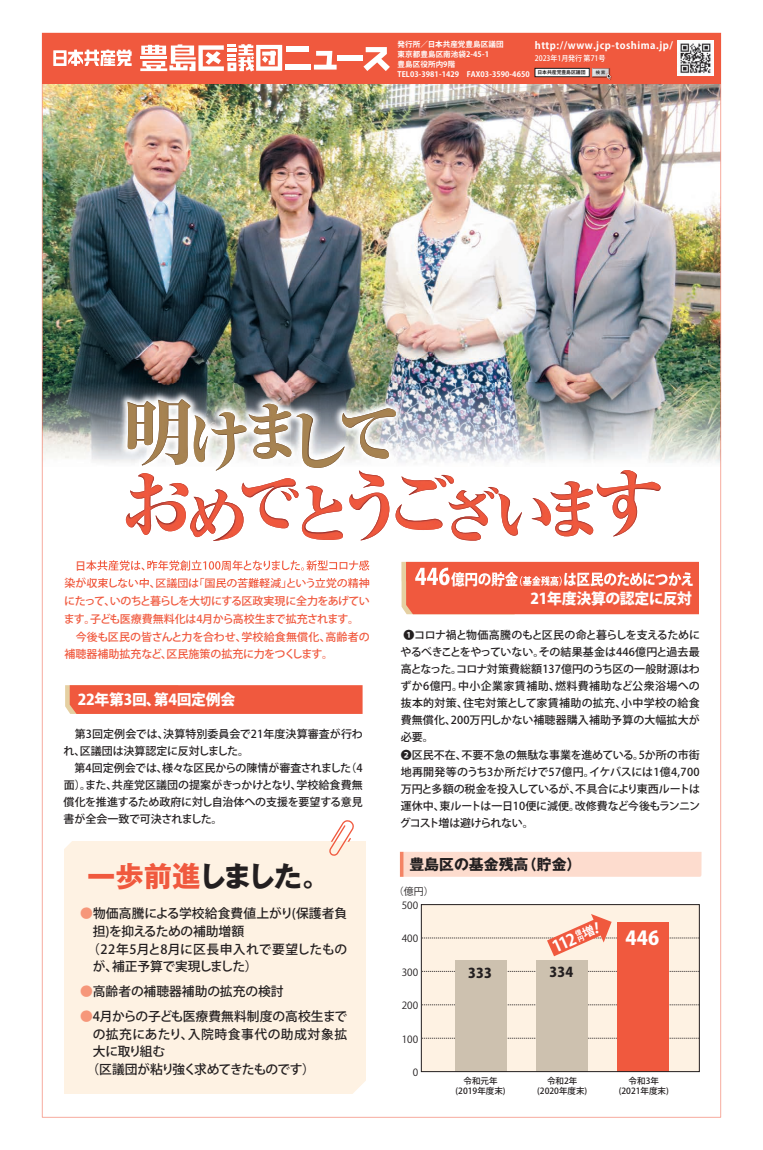
<style>
.page{position:relative;width:763px;height:1150px;background:#fff}
.page>*{position:absolute;margin:0;border:0;box-sizing:border-box;transform-origin:0 0}
.t1{font:700 28.3px "Gothic MB101 Pro";letter-spacing:-.07em;color:#231f20}
.t2{font:800 19.1px "Koz Go Pro";color:#fff}
.t3{font:800 14.9px/19px "Koz Go Pr 6 N";letter-spacing:-.02em;color:#fff;text-align:right;scale:.91 1}
.t4{font:800 14.9px "Koz Go Pr 6 N";letter-spacing:-.02em;color:#fff}
.t5{font:700 14.9px "Gothic MB101 Pro";color:#231f20}
.t6{font:800 13.5px "Koz Go Pro";letter-spacing:.01em;color:#231f20}
.t7{font:500 12.8px "Koz Go Pr 6 N";color:#231f20}
.t8{font:500 12.8px "Koz Go Pr 6 N";letter-spacing:.02em;color:#231f20}
.t9{font:500 12.8px "Koz Go Pr 6 N";letter-spacing:.045em;color:#231f20}
.t10{font:500 12.8px "Koz Go Pr 6 N";letter-spacing:-.07em;color:#231f20}
.t11{font:500 12.8px "Koz Go Pr 6 N";letter-spacing:-.03em;color:#231f20}
.t12{font:500 12.8px "Koz Go Pr 6 N";letter-spacing:-.035em;color:#231f20}
.t13{font:500 11px/17px "Koz Go Pr 6 N";color:#231f20}
.t14{font:500 11px/17.7px "Koz Go Pr 6 N";letter-spacing:-.015em;color:#f0593e}
.t15{font:700 9.9px "Koz Go Pr 6 N";letter-spacing:.05em;color:#fff}
.t16{font:9.9px "Koz Go Pro";color:#231f20}
.t17{font:500 8.5px/10.6px "Koz Go Pro";color:#231f20;text-align:center}
.t18{font:700 7.5px/9.9px "Koz Go Pr 6 N";letter-spacing:.01em;color:#fff}
.t19{font:500 7.5px "Koz Go Pr 6 N";color:#fff;scale:.93 1}
.t20{font:700 4.8px "Koz Go Pr 6 N";color:#231f20}
.t21{font:500 4.2px "Shin Go Pro";color:#231f20}
.s1{color:#f0593e}
.s2{color:#f6977a}
.s3{font-size:22.3px}
.s4{font-size:9.9px}
</style>
<div class="page">
<img style="left:41px;top:449px;width:1px;height:32px">
<img style="left:721px;top:383px;width:1px;height:98px">
<img style="left:41px;top:383px;width:1px;height:66px">
<img style="left:42px;top:33px;width:679px;height:1084px">
<img style="left:678px;top:40px;width:35px;height:36px">
<div style="left:421px;top:904px;width:278px;height:167px;background:#fef2e3"></div>
<div style="left:64px;top:841px;width:301px;height:253px;background:#fef2e3"></div>
<svg style="left:61px;top:836px;width:16px;height:16px"></svg>
<svg style="left:353px;top:1079px;width:14px;height:15px"></svg>
<svg style="left:682px;top:778px;width:15px;height:16px"></svg>
<svg style="left:423px;top:1038px;width:274px;height:1px"></svg>
<svg style="left:423px;top:1004px;width:274px;height:1px"></svg>
<svg style="left:423px;top:971px;width:274px;height:1px"></svg>
<div style="left:616px;top:922px;width:52px;height:149px;background:#f0593e"></div>
<div style="left:536px;top:960px;width:52px;height:111px;background:#cdc1af"></div>
<div style="left:455px;top:960px;width:52px;height:111px;background:#cdc1af"></div>
<svg style="left:65px;top:685px;width:297px;height:29px;background:#ef5c41"></svg>
<div style="left:401px;top:581px;width:298px;height:33px;background:#f0593e"></div>
<div style="left:400px;top:852px;width:301px;height:24px;background:#fddcce"></div>
<hr style="left:400px;top:852px;width:3px;height:24px;background:#f48465">
<div style="left:421px;top:904px;width:278px;height:167px;border:1px solid #231f20"></div>
<svg style="left:690px;top:873px;width:14px;height:13px"></svg>
<img style="left:85px;top:359px;width:616px;height:222px">
<div style="left:401px;top:562px;width:298px;height:19px;background:#f0593e"></div>
<img style="left:415px;top:567px;width:24px;height:14px">
<img style="left:439px;top:567px;width:10px;height:14px">
<img style="left:451px;top:572px;width:67px;height:9px">
<img style="left:520px;top:576px;width:41px;height:5px">
<img style="left:564px;top:572px;width:129px;height:9px">
<img style="left:85px;top:560px;width:284px;height:10px">
<img style="left:85px;top:578px;width:284px;height:3px">
<svg style="left:329px;top:820px;width:25px;height:36px"></svg>
<img style="left:126px;top:399px;width:534px;height:142px">
<img style="left:498px;top:493px;width:24px;height:42px">
<img style="left:532px;top:498px;width:18px;height:27px">
<img style="left:550px;top:481px;width:43px;height:55px">
<img style="left:597px;top:470px;width:63px;height:66px">
<svg style="left:422px;top:914px;width:277px;height:42px"></svg>
<p class="t18" style="left:397px;top:39px;width:134px">発行所／日本共産党豊島区議団<br>東京都豊島区南池袋2-45-1　<br>豊島区役所内9階<br>TEL03-3981-1429　FAX03-3590-4650</p>
<p class="t15" style="left:535px;top:40px;width:140px">http://www.jcp-toshima.jp/</p>
<p class="t19" style="left:535px;top:54px;width:78px">2023年1月発行 第71号</p>
<p class="t20" style="left:537px;top:70px;width:49px">日本共産党豊島区議団</p>
<p class="t21" style="left:595px;top:69px;width:11px">検 索</p>
<p class="t14" style="left:64px;top:574px;width:307px">染が収束しない中、区議団は「国民の苦難軽減」という立党の精神にたって、いのちと暮らしを大切にする区政実現に全力をあげています。子ども医療費無料化は4月から高校生まで拡充されます。　今後も区民の皆さんと力を合わせ、学校給食無償化、高齢者の補聴器補助拡充など、区民施策の拡充に力をつくします。</p>
<h3 class="t4" style="left:78px;top:691px;width:159px">22年第3回、第4回定例会</h3>
<p class="t13" style="left:64px;top:725px;width:301px">　第3回定例会では、決算特別委員会で21年度決算審査が行われ、区議団は決算認定に反対しました。<br>　第4回定例会では、様々な区民からの陳情が審査されました（4面）。また、共産党区議団の提案がきっかけとなり、学校給食費無償化を推進するため政府に対し自治体への支援を要望する意見書が全会一致で可決されました。</p>
<h1 class="t1" style="left:87px;top:853px;width:245px"><span class="s1">一歩前進</span>しました。</h1>
<p class="t7" style="left:80px;top:906px;width:269px"><span class="s2">●</span>物価高騰による学校給食費値上がり(保護者負</p>
<p class="t12" style="left:93px;top:924px;width:153px">担)を抑えるための補助増額</p>
<p class="t8" style="left:80px;top:941px;width:268px">　（22年5月と8月に区長申入れで要望したもの</p>
<p class="t11" style="left:93px;top:959px;width:166px">が、補正予算で実現しました）</p>
<p class="t7" style="left:80px;top:984px;width:205px"><span class="s2">●</span>高齢者の補聴器補助の拡充の検討</p>
<p class="t7" style="left:80px;top:1009px;width:268px"><span class="s2">●</span>4月からの子ども医療費無料制度の高校生まで</p>
<p class="t9" style="left:93px;top:1026px;width:256px">の拡充にあたり、入院時食事代の助成対象拡</p>
<p class="t7" style="left:93px;top:1044px;width:74px">大に取り組む</p>
<p class="t10" style="left:80px;top:1062px;width:236px">　（区議団が粘り強く求めてきたものです）</p>
<h3 class="t3" style="left:415px;top:570px;width:308px"><span class="s3">446</span>億円の貯金<span class="s4">（基金残高）</span>は区民のためにつかえ<br>21年度決算の認定に反対</h3>
<p class="t13" style="left:400px;top:627px;width:302px;text-indent:4px">❶コロナ禍と物価高騰のもと区民の命と暮らしを支えるためにやるべきことをやっていない。その結果基金は446億円と過去最高となった。コロナ対策費総額137億円のうち区の一般財源はわずか6億円。中小企業家賃補助、燃料費補助など公衆浴場への抜本的対策、住宅対策として家賃補助の拡充、小中学校の給食費無償化、200万円しかない補聴器購入補助予算の大幅拡大が必要。<br>❷区民不在、不要不急の無駄な事業を進めている。5か所の市街地再開発等のうち3か所だけで57億円。イケバスには1億4,700万円と多額の税金を投入しているが、不具合により東西ルートは運休中、東ルートは一日10便に減便。改修費など今後もランニングコスト増は避けられない。</p>
<h3 class="t5" style="left:409px;top:852px;width:173px">豊島区の基金残高（貯金）</h3>
<p class="t16" style="left:394px;top:884px;width:41px">（億円）</p>
<p class="t16" style="left:402px;top:899px;width:18px">500</p>
<p class="t16" style="left:402px;top:932px;width:18px">400</p>
<p class="t16" style="left:402px;top:965px;width:18px">300</p>
<p class="t16" style="left:402px;top:999px;width:18px">200</p>
<p class="t16" style="left:402px;top:1032px;width:18px">100</p>
<p class="t16" style="left:413px;top:1066px;width:7px">0</p>
<p class="t6" style="left:468px;top:964px;width:25px">333</p>
<p class="t6" style="left:549px;top:963px;width:25px">334</p>
<h2 class="t2" style="left:625px;top:926px;width:35px">446</h2>
<p class="t17" style="left:455px;top:1075px;width:52px">令和元年(2019年度末)</p>
<p class="t17" style="left:537px;top:1075px;width:52px">令和2年(2020年度末)</p>
<p class="t17" style="left:618px;top:1075px;width:52px">令和3年(2021年度末)</p>
</div>
